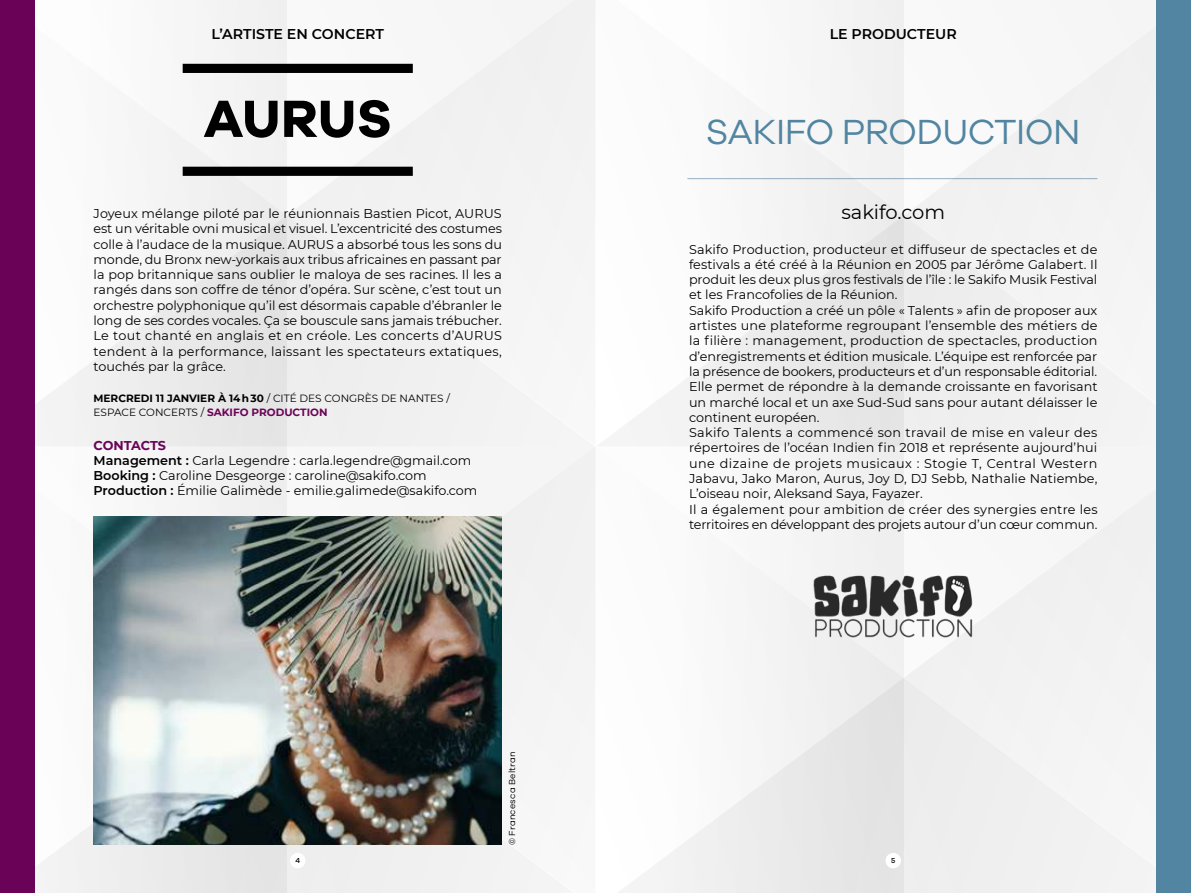
<style>
.page{position:relative;width:1191px;height:893px;background:#fff}
.page>*{position:absolute;margin:0;border:0;box-sizing:border-box;transform-origin:0 0}
.t1{font:700 54px "Galano Grotesque";letter-spacing:.005em;color:#000}
.t2{font:36px "Galano Grotesque";letter-spacing:-.015em;color:#5185a1}
.t3{font:19.5px "Montserrat";color:#000}
.t4{font:600 14.1px "Montserrat";color:#000}
.t5{font:12.75px/15.3px "Montserrat";color:#000}
.t6{font:10.5px/13.5px "Montserrat";color:#000}
.t7{font:9px "Galano Grotesque";letter-spacing:.025em;color:#000}
.t8{font:500 7.5px "Galano Grotesque";color:#000}
.s1{font-weight:700}
.s2{font-weight:700;color:#6a0358}
.s3{font-weight:600}
</style>
<div class="page">
<div style="left:904px;top:0;width:253px;height:446px;background:#f2f2f2"></div>
<div style="left:904px;top:446px;width:253px;height:447px;background:#f2f2f2"></div>
<div style="left:595px;top:0;width:309px;height:893px;background:linear-gradient(to right,#fff,#e8e8e8)"></div>
<div style="left:287px;top:0;width:308px;height:446px;background:#f3f3f3"></div>
<div style="left:287px;top:446px;width:308px;height:447px;background:#f4f4f4"></div>
<svg style="left:34px;top:0;width:253px;height:893px;fill:#f5f5f5"></svg>
<img style="left:94px;top:517px;width:408px;height:327px">
<div style="left:183px;top:64px;width:230px;height:9px;background:#000"></div>
<div style="left:183px;top:167px;width:230px;height:9px;background:#000"></div>
<div style="left:0;top:0;width:34px;height:893px;background:#6a0358"></div>
<div style="left:1157px;top:0;width:34px;height:893px;background:#5185a1"></div>
<hr style="left:687px;top:178px;width:410px;height:1px;background:#a8bdcf">
<img style="left:808px;top:571px;width:170px;height:70px">
<div style="left:885px;top:853px;width:16px;height:15px;background:#fff;border-radius:50%"></div>
<div style="left:290px;top:853px;width:15px;height:15px;background:#fff;border-radius:50%"></div>
<p class="t4" style="left:211px;top:27px;width:174px">L’ARTISTE EN CONCERT</p>
<p class="t4" style="left:829px;top:27px;width:129px">LE PRODUCTEUR</p>
<h1 class="t1" style="left:204px;top:88px;width:189px">AURUS</h1>
<p class="t5" style="left:94px;top:205px;width:410px;text-align:justify">Joyeux mélange piloté par le réunionnais Bastien Picot, AURUS est un véritable ovni musical et visuel. L’excentricité des costumes colle à l’audace de la musique. AURUS a absorbé tous les sons du monde, du Bronx new-yorkais aux tribus africaines en passant par la pop britannique sans oublier le maloya de ses racines. Il les a rangés dans son coffre de ténor d’opéra. Sur scène, c’est tout un orchestre polyphonique qu’il est désormais capable d’ébranler le long de ses cordes vocales. Ça se bouscule sans jamais trébucher.<br>Le tout chanté en anglais et en créole. Les concerts d’AURUS tendent à la performance, laissant les spectateurs extatiques, touchés par la grâce.</p>
<p class="t6" style="left:94px;top:392px;width:358px"><span class="s1">MERCREDI 11 JANVIER À 14 h 30</span> / CITÉ DES CONGRÈS DE NANTES /<br>ESPACE CONCERTS / <span class="s2">SAKIFO PRODUCTION</span></p>
<p class="t5" style="left:94px;top:437px;width:385px"><span class="s2">CONTACTS<br></span><span class="s3">Management :</span> Carla Legendre : carla.legendre@gmail.com <span class="s3">Booking :</span> Caroline Desgeorge : caroline@sakifo.com <span class="s3">Production :</span> Émilie Galimède - emilie.galimede@sakifo.com</p>
<p class="t8" style="left:295px;top:856px;width:6px">4</p>
<p class="t7" style="left:507px;top:845px;width:95px;rotate:-90deg">© Francesca Beltran</p>
<h2 class="t2" style="left:706px;top:112px;width:376px">SAKIFO PRODUCTION</h2>
<h3 class="t3" style="left:841px;top:202px;width:105px">sakifo.com</h3>
<p class="t5" style="left:689px;top:242px;width:410px">Sakifo Production, producteur et diffuseur de spectacles et de festivals a été créé à la Réunion en 2005 par Jérôme Galabert. Il produit les deux plus gros festivals de l’île : le Sakifo Musik Festival et les Francofolies de la Réunion.<br>Sakifo Production a créé un pôle « Talents » afin de proposer aux artistes une plateforme regroupant l’ensemble des métiers de la filière : management, production de spectacles, production d’enregistrements et édition musicale. L’équipe est renforcée par la présence de bookers, producteurs et d’un responsable éditorial.<br>Elle permet de répondre à la demande croissante en favorisant un marché local et un axe Sud-Sud sans pour autant délaisser le continent européen.<br>Sakifo Talents a commencé son travail de mise en valeur des répertoires de l’océan Indien fin 2018 et représente aujourd’hui une dizaine de projets musicaux : Stogie T, Central Western Jabavu, Jako Maron, Aurus, Joy D, DJ Sebb, Nathalie Natiembe, L’oiseau noir, Aleksand Saya, Fayazer.<br>Il a également pour ambition de créer des synergies entre les territoires en développant des projets autour d’un cœur commun.</p>
<p class="t8" style="left:891px;top:856px;width:6px">5</p>
</div>
